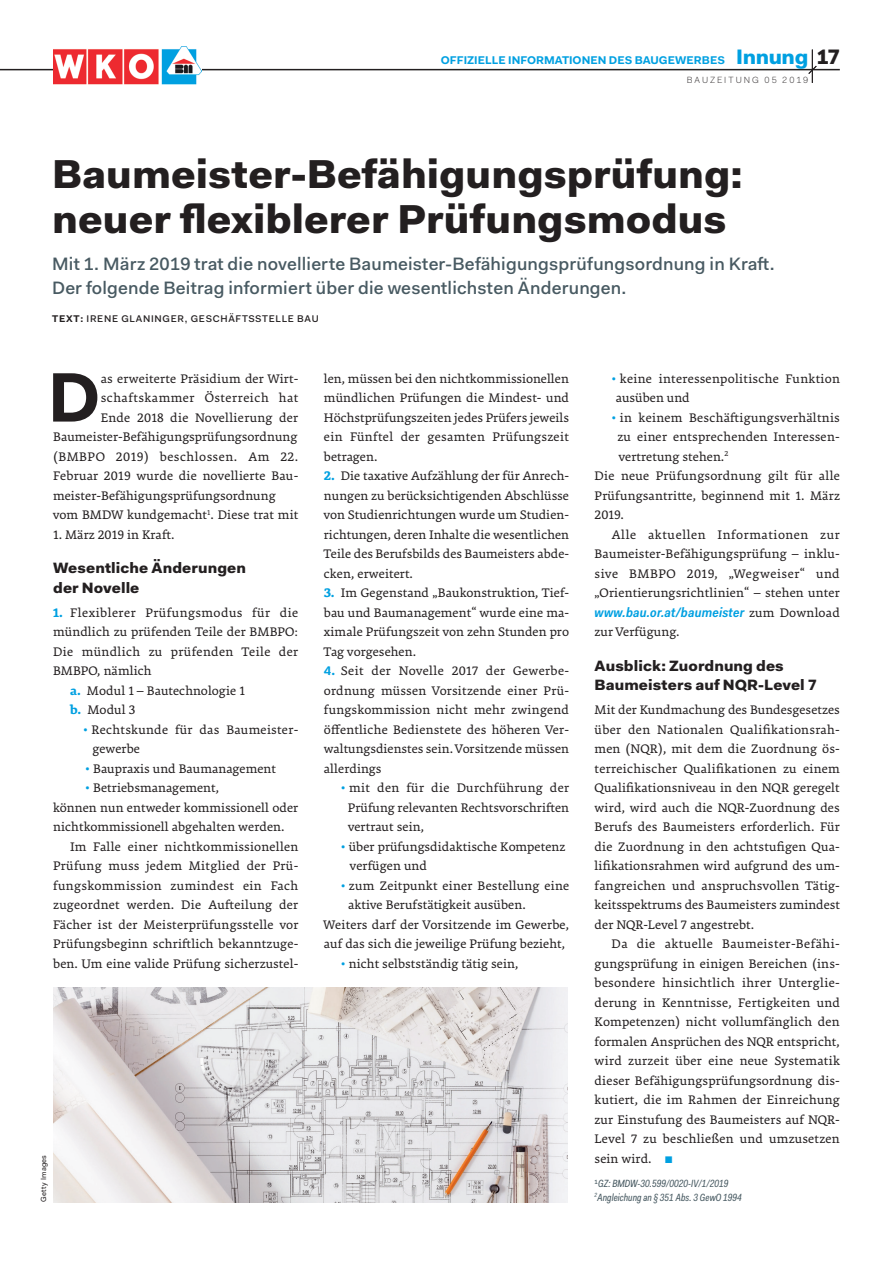
<style>
.page{position:relative;width:893px;height:1263px;background:#fff}
.page>*{position:absolute;margin:0;border:0;box-sizing:border-box;transform-origin:0 0}
.GS_Initial{font:700 70.2px "Fakt Pro";color:#231f20}
.TT_gross{font:900 40.5px/45px "Fakt Pro";color:#231f20}
.VS{font:500 18px/24px "Fakt Pro";letter-spacing:.01em;color:#485a62}
.ZW{font:900 15px/19.5px "Fakt Pro";letter-spacing:.005em;color:#231f20}
.GS{font:13.5px/19.5px "Premiera";letter-spacing:.005em;color:#231f20;text-align:justify}
.GS_ohneEZ{font:13.5px/19.5px "Premiera";letter-spacing:.005em;color:#231f20;text-align:justify}
.GS_Initial-2{font:13.5px "Premiera";letter-spacing:.01em;color:#231f20}
.GS_Initial-3{font:13.5px "Premiera";letter-spacing:.04em;color:#231f20}
.GS_Initial-4{font:13.5px "Premiera";letter-spacing:.035em;color:#231f20}
.t1{font:700 11.25px "Fakt Pro";color:#00a0e1}
.Fussnote{font:italic 10.5px "Fakt Con Pro";letter-spacing:.005em;color:#485a62}
.AZ{font:500 9.75px "Fakt Pro";letter-spacing:.07em;color:#231f20}
.t2{font:300 9px "Fakt Pro";letter-spacing:.215em;color:#231f20}
.t3{font:7.5px "Fakt Pro";letter-spacing:.03em;color:#231f20}
.s1{font-weight:900;font-size:21px}
.s2{font-weight:900;font-size:21px;color:#231f20}
.s3{font-weight:700}
.s4{font-weight:700;color:#00a0e1}
.s5{color:#00a0e1}
.s6{font-family:"Fakt Sm Con Pro";font-weight:600;font-style:italic;color:#00a0e1}
.s7{font-family:"Fakt Sm Con Pro Blond";color:#00a0e1}
</style>
<div class="page">
<hr style="left:0;top:69px;width:840px;height:1px;background:#231f20">
<hr style="left:812px;top:50px;width:1px;height:33px;background:#231f20">
<svg style="left:808px;top:65px;width:9px;height:9px"></svg>
<img style="left:53px;top:46px;width:149px;height:39px">
<img style="left:53px;top:988px;width:515px;height:214px">
<p class="t1" style="left:441px;top:53px;width:401px">OFFIZIELLE INFORMATIONEN DES BAUGEWERBES <span class="s1">Innung</span> <span class="s2">17</span></p>
<p class="t2" style="left:687px;top:74px;width:123px">BAUZEITUNG 05 2019</p>
<p class="TT_gross" style="left:52px;top:151px;width:692px">Baumeister-Befähigungsprüfung: neuer flexiblerer Prüfungsmodus</p>
<p class="VS" style="left:52px;top:251px;width:724px">Mit 1. März 2019 trat die novellierte Baumeister-Befähigungsprüfungsordnung in Kraft.<br>Der folgende Beitrag informiert über die wesentlichsten Änderungen.</p>
<p class="AZ" style="left:52px;top:312px;width:268px"><span class="s3">TEXT:</span> IRENE GLANINGER, GESCHÄFTSSTELLE BAU</p>
<p class="GS_Initial" style="left:48px;top:350px;width:54px">D</p>
<p class="GS_Initial-2" style="left:101px;top:370px;width:199px">as erweiterte Präsidium der Wirt-</p>
<p class="GS_Initial-4" style="left:101px;top:390px;width:199px">schaftskammer Österreich hat</p>
<p class="GS_Initial-2" style="left:101px;top:409px;width:199px">Ende 2018 die Novellierung der</p>
<p class="GS_Initial-2" style="left:53px;top:429px;width:246px">Baumeister-Befähigungsprüfungsordnung</p>
<p class="GS_Initial-3" style="left:53px;top:448px;width:247px">(BMBPO 2019) beschlossen. Am 22.</p>
<p class="GS_Initial-2" style="left:53px;top:468px;width:247px">Februar 2019 wurde die novellierte Bau-</p>
<p class="GS_Initial-2" style="left:53px;top:487px;width:224px">meister-Befähigungsprüfungsordnung</p>
<p class="GS_Initial-2" style="left:53px;top:507px;width:247px">vom BMDW kundgemacht<sup>1</sup>. Diese trat mit</p>
<p class="GS_Initial-2" style="left:53px;top:526px;width:123px">1. März 2019 in Kraft.</p>
<p class="ZW" style="left:53px;top:558px;width:195px">Wesentliche Änderungen der Novelle</p>
<p class="GS_ohneEZ" style="left:53px;top:603px;width:247px"><span class="s4">1.</span> Flexiblerer Prüfungsmodus für die mündlich zu prüfenden Teile der BMBPO:<br>Die mündlich zu prüfenden Teile der BMBPO, nämlich</p>
<p class="GS" style="left:70px;top:681px;width:176px"><span class="s4">a.</span> Modul 1 – Bautechnologie 1</p>
<p class="GS" style="left:70px;top:700px;width:67px"><span class="s4">b.</span> Modul 3</p>
<p class="GS" style="left:92px;top:720px;width:207px;text-indent:-9px"><span class="s5">•</span> Rechtskunde für das Baumeister&shy;gewerbe</p>
<p class="GS" style="left:85px;top:759px;width:192px"><span class="s5">•</span> Baupraxis und Baumanagement</p>
<p class="GS" style="left:85px;top:778px;width:135px"><span class="s5">•</span> Betriebsmanagement,</p>
<p class="GS_ohneEZ" style="left:53px;top:798px;width:247px">können nun entweder kommissionell oder nichtkommissionell abgehalten werden.</p>
<p class="GS" style="left:53px;top:837px;width:247px;text-indent:17px">Im Falle einer nichtkommissionellen Prüfung muss jedem Mitglied der Prü&shy;fungskommission zumindest ein Fach zugeordnet werden. Die Aufteilung der Fächer ist der Meisterprüfungsstelle vor Prüfungsbeginn schriftlich bekanntzuge&shy;ben. Um eine valide Prüfung sicherzustel-</p>
<p class="GS" style="left:324px;top:369px;width:247px">len, müssen bei den nichtkommissionellen mündlichen Prüfungen die Mindest- und Höchstprüfungszeiten jedes Prüfers jeweils ein Fünftel der gesamten Prüfungszeit betragen.</p>
<p class="GS_ohneEZ" style="left:324px;top:466px;width:247px"><span class="s4">2.</span> Die taxative Aufzählung der für Anrech&shy;nungen zu berücksichtigenden Abschlüsse von Studienrichtungen wurde um Studien&shy;richtungen, deren Inhalte die wesentlichen Teile des Berufsbilds des Baumeisters abde&shy;cken, erweitert.</p>
<p class="GS_ohneEZ" style="left:324px;top:583px;width:247px"><span class="s4">3.</span> Im Gegenstand „Baukonstruktion, Tief&shy;bau und Baumanagement“ wurde eine ma&shy;ximale Prüfungszeit von zehn Stunden pro Tag vorgesehen.</p>
<p class="GS_ohneEZ" style="left:324px;top:661px;width:247px"><span class="s4">4.</span> Seit der Novelle 2017 der Gewerbe&shy;ordnung müssen Vorsitzende einer Prü&shy;fungskommission nicht mehr zwingend öffentliche Bedienstete des höheren Ver&shy;waltungsdienstes sein. Vorsitzende müssen allerdings</p>
<p class="GS" style="left:348px;top:778px;width:223px;text-indent:-7px"><span class="s5">•</span> mit den für die Durchführung der Prüfung relevanten Rechtsvorschriften vertraut sein,</p>
<p class="GS" style="left:350px;top:837px;width:217px;text-indent:-9px"><span class="s5">•</span> über prüfungsdidaktische Kompetenz verfügen und</p>
<p class="GS" style="left:348px;top:876px;width:223px;text-indent:-7px"><span class="s5">•</span> zum Zeitpunkt einer Bestellung eine aktive Berufstätigkeit ausüben.</p>
<p class="GS_ohneEZ" style="left:324px;top:915px;width:247px">Weiters darf der Vorsitzende im Gewerbe, auf das sich die jeweilige Prüfung bezieht,</p>
<p class="GS" style="left:341px;top:954px;width:179px"><span class="s5">•</span> nicht selbstständig tätig sein,</p>
<p class="t3" style="left:39px;top:1202px;width:48px;rotate:-90deg">Getty Images</p>
<p class="GS" style="left:616px;top:369px;width:226px;text-indent:-4px"><span class="s5">•</span> keine interessenpolitische Funktion ausüben und</p>
<p class="GS" style="left:617px;top:408px;width:224px;text-indent:-6px"><span class="s5">•</span> in keinem Beschäftigungsverhältnis zu einer entsprechenden Interessen&shy;vertretung stehen.<sup>2</sup></p>
<p class="GS_ohneEZ" style="left:595px;top:466px;width:247px">Die neue Prüfungsordnung gilt für alle Prüfungsantritte, beginnend mit 1. März 2019.</p>
<p class="GS" style="left:595px;top:525px;width:247px;text-indent:17px">Alle aktuellen Informationen zur Baumeister-Befähigungsprüfung – inklu&shy;sive BMBPO 2019, „Wegweiser“ und „Orientierungsrichtlinien“ – stehen unter <span class="s6">www.bau.or.at/baumeister</span> zum Download zur Verfügung.</p>
<p class="ZW" style="left:595px;top:656px;width:223px">Ausblick: Zuordnung des<br>Baumeisters auf NQR-Level 7</p>
<p class="GS_ohneEZ" style="left:595px;top:700px;width:247px">Mit der Kundmachung des Bundesgesetzes über den Nationalen Qualifikationsrah&shy;men (NQR), mit dem die Zuordnung ös&shy;terreichischer Qualifikationen zu einem Qualifikationsniveau in den NQR geregelt wird, wird auch die NQR-Zuordnung des Berufs des Baumeisters erforderlich. Für die Zuordnung in den achtstufigen Qua&shy;lifikationsrahmen wird aufgrund des um&shy;fangreichen und anspruchsvollen Tätig&shy;keitsspektrums des Baumeisters zumindest der NQR-Level 7 angestrebt.</p>
<p class="GS" style="left:595px;top:934px;width:247px;text-indent:17px">Da die aktuelle Baumeister-Befähi&shy;gungsprüfung in einigen Bereichen (ins&shy;besondere hinsichtlich ihrer Unterglie&shy;derung in Kenntnisse, Fertigkeiten und Kompetenzen) nicht vollumfänglich den formalen Ansprüchen des NQR entspricht, wird zurzeit über eine neue Systematik dieser Befähigungsprüfungsordnung dis&shy;kutiert, die im Rahmen der Einreichung zur Einstufung des Baumeisters auf NQR-Level 7 zu beschließen und umzusetzen sein wird. <span class="s7">◼</span></p>
<p class="Fussnote" style="left:595px;top:1177px;width:135px"><sup>1</sup>GZ: BMDW-30.599/0020-IV/1/2019</p>
<p class="Fussnote" style="left:595px;top:1190px;width:149px"><sup>2</sup>Angleichung an § 351 Abs. 3 GewO 1994</p>
</div>
